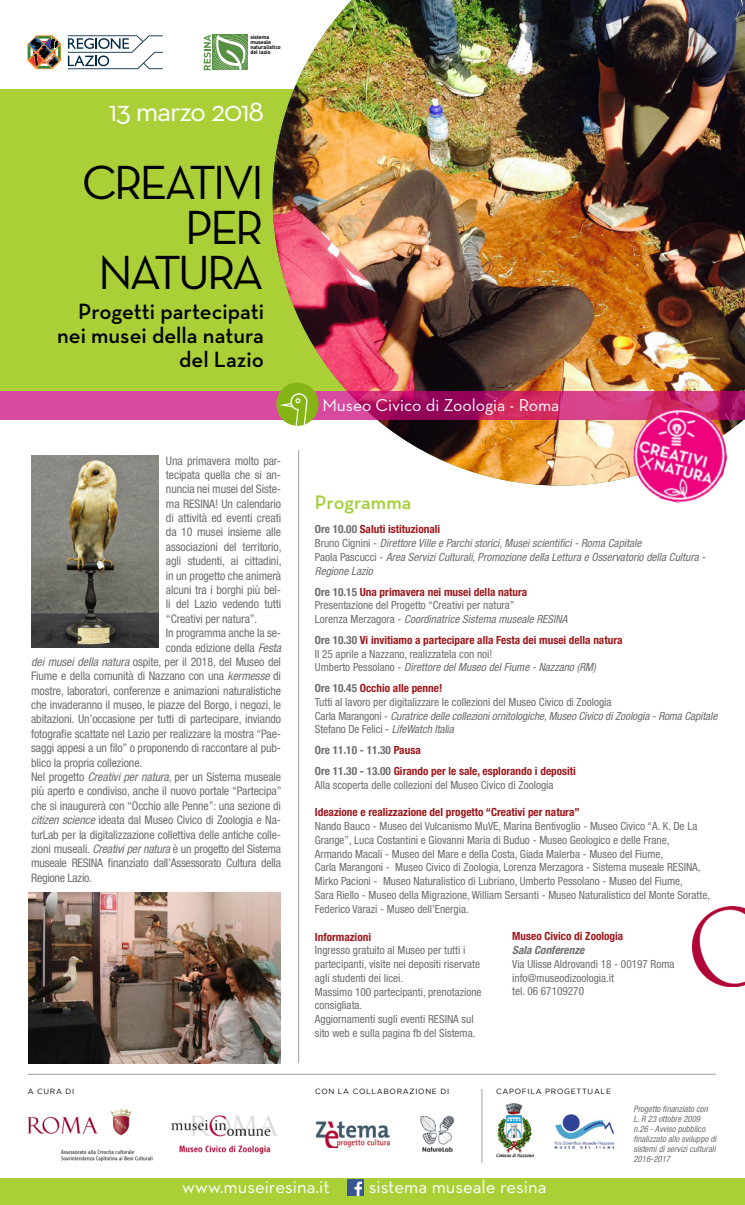
<style>
.page{position:relative;width:745px;height:1205px;background:#fff}
.page>*{position:absolute;margin:0;border:0;box-sizing:border-box;transform-origin:0 0}
.t1{font:48.75px/45px "Neutra Text";letter-spacing:-.07em;color:#000;text-align:right}
.t2{font:30px "Neutra Text";letter-spacing:-.04em;color:#fff}
.t3{font:600 22.5px/23.8px "Neutra Text";color:#000;text-align:right}
.t4{font:600 20px "Neutra Text";letter-spacing:-.005em;color:#a4ce39}
.t5{font:18.75px "Neutra Text";color:#fff}
.t6{font:17.5px "Neutra Text";color:#fff}
.t7{font:condensed 11.88px "Helvetica Neue LT Std";letter-spacing:-.01em;color:#6d6e71}
.t8{font:condensed 11.25px/13.8px "Helvetica Neue LT Std";color:#6d6e71}
.t9{font:italic condensed 11.25px/13.8px "Helvetica Neue LT Std";color:#6d6e71}
.t10{font:700 condensed 11.25px/20.9px "Helvetica Neue LT Std";color:#9e161a}
.t11{font:italic 700 condensed 11.25px "Helvetica Neue LT Std";color:#6d6e71}
.t12{font:italic condensed 8.75px/10px "Helvetica Neue LT Std";color:#6d6e71}
.t13{font:7.5px "Gotham";letter-spacing:.095em;color:#000}
.t14{font:700 5.38px/5px "DIN";letter-spacing:-.01em;color:#000}
.s1{font-style:italic}
.s2{font-weight:700;font-style:normal}
.s3{font-weight:700;font-style:normal;color:#9e161a}
.s4{font-style:normal}
.s5{font-weight:700}
.s6{font-weight:700;color:#9e161a}
.s7{color:#6d6e71}
</style>
<div class="page">
<div style="left:0;top:89px;width:377px;height:302px;background:#abd037"></div>
<img style="left:272px;top:0;width:472px;height:486px">
<svg style="left:68px;top:35px;width:95px;height:34px"></svg>
<svg style="left:27px;top:35px;width:34px;height:34px"></svg>
<svg style="left:204px;top:35px;width:44px;height:35px"></svg>
<img style="left:496px;top:1104px;width:37px;height:54px">
<img style="left:554px;top:1114px;width:61px;height:36px">
<hr style="left:298px;top:450px;width:1px;height:613px;background:#9d9fa2">
<hr style="left:481px;top:1089px;width:1px;height:74px;background:#9d9fa2">
<hr style="left:28px;top:1074px;width:687px;height:1px;background:#9d9fa2">
<svg style="left:0;top:391px;width:744px;height:28px;background:#ca3584"></svg>
<img style="left:31px;top:456px;width:128px;height:191px">
<img style="left:29px;top:892px;width:251px;height:171px">
<div style="left:0;top:1179px;width:744px;height:26px;background:#abd037"></div>
<div style="left:346px;top:1179px;width:17px;height:17px;background:#385693"></div>
<svg style="left:354px;top:1181px;width:8px;height:15px"></svg>
<div style="left:276px;top:382px;width:42px;height:44px;background:#85b514;border-radius:50%"></div>
<svg style="left:279px;top:393px;width:28px;height:33px"></svg>
<img style="left:629px;top:409px;width:99px;height:94px">
<img style="left:27px;top:1108px;width:126px;height:53px">
<img style="left:171px;top:1115px;width:107px;height:39px">
<img style="left:692px;top:907px;width:52px;height:79px">
<img style="left:315px;top:1121px;width:75px;height:26px">
<img style="left:420px;top:1115px;width:35px;height:37px">
<p class="t14" style="left:250px;top:35px;width:32px">sistema museale naturalistico del lazio</p>
<h2 class="t2" style="left:109px;top:92px;width:156px">13 marzo 2018</h2>
<h1 class="t1" style="left:82px;top:159px;width:183px">CREATIVI<br>PER<br>NATURA</h1>
<h3 class="t3" style="left:57px;top:299px;width:208px">Progetti partecipati nei musei della natura del Lazio</h3>
<p class="t7" style="left:166px;top:453px;width:116px">Una primavera molto par-</p>
<p class="t7" style="left:166px;top:468px;width:116px">tecipata quella che si an-</p>
<p class="t7" style="left:166px;top:482px;width:116px">nuncia nei musei del Siste-</p>
<p class="t7" style="left:166px;top:497px;width:116px">ma RESINA! Un calendario</p>
<p class="t7" style="left:166px;top:511px;width:116px">di attività ed eventi creati</p>
<p class="t7" style="left:166px;top:525px;width:117px">da 10 musei insieme alle</p>
<p class="t7" style="left:166px;top:540px;width:117px">associazioni del territorio,</p>
<p class="t7" style="left:166px;top:554px;width:117px">agli studenti, ai cittadini,</p>
<p class="t7" style="left:166px;top:568px;width:117px">in un progetto che animerà</p>
<p class="t7" style="left:166px;top:583px;width:116px">alcuni tra i borghi più bel-</p>
<p class="t7" style="left:166px;top:597px;width:117px">li del Lazio vedendo tutti</p>
<p class="t7" style="left:166px;top:612px;width:93px">“Creativi per natura”.</p>
<p class="t7" style="left:166px;top:626px;width:116px">In programma anche la se-</p>
<p class="t7" style="left:166px;top:640px;width:116px">conda edizione della <span class="s1">Festa</span></p>
<p class="t7" style="left:31px;top:655px;width:251px"><span class="s1">dei musei della natura</span> ospite, per il 2018, del Museo del</p>
<p class="t7" style="left:31px;top:669px;width:251px">Fiume e della comunità di Nazzano con una <span class="s1">kermesse</span> di</p>
<p class="t7" style="left:31px;top:683px;width:251px">mostre, laboratori, conferenze e animazioni naturalistiche</p>
<p class="t7" style="left:31px;top:698px;width:251px">che invaderanno il museo, le piazze del Borgo, i negozi, le</p>
<p class="t7" style="left:31px;top:712px;width:251px">abitazioni. Un’occasione per tutti di partecipare, inviando</p>
<p class="t7" style="left:31px;top:727px;width:251px">fotografie scattate nel Lazio per realizzare la mostra “Pae-</p>
<p class="t7" style="left:31px;top:741px;width:251px">saggi appesi a un filo” o proponendo di raccontare al pub-</p>
<p class="t7" style="left:31px;top:755px;width:113px">blico la propria collezione.</p>
<p class="t7" style="left:31px;top:770px;width:251px">Nel progetto <span class="s1">Creativi per natura</span>, per un Sistema museale</p>
<p class="t7" style="left:31px;top:784px;width:252px">più aperto e condiviso, anche il nuovo portale “Partecipa”</p>
<p class="t7" style="left:31px;top:799px;width:251px">che si inaugurerà con “Occhio alle Penne”: una sezione di</p>
<p class="t7" style="left:31px;top:813px;width:251px"><span class="s1">citizen science</span> ideata dal Museo Civico di Zoologia e Na-</p>
<p class="t7" style="left:31px;top:827px;width:251px">turLab per la digitalizzazione collettiva delle antiche colle-</p>
<p class="t7" style="left:31px;top:842px;width:251px">zioni museali. <span class="s1">Creativi per natura</span> è un progetto del Sistema</p>
<p class="t7" style="left:31px;top:856px;width:251px">museale RESINA finanziato dall’Assessorato Cultura della</p>
<p class="t7" style="left:31px;top:870px;width:62px">Regione Lazio.</p>
<h3 class="t6" style="left:322px;top:395px;width:238px">Museo Civico di Zoologia - Roma</h3>
<h3 class="t4" style="left:314px;top:490px;width:98px">Programma</h3>
<p class="t9" style="left:314px;top:523px;width:392px"><span class="s2">Ore 10.00</span> <span class="s3">Saluti istituzionali<br></span><span class="s4">Bruno Cignini -</span> Direttore Ville e Parchi storici, Musei scientifici - Roma Capitale<br><span class="s4">Paola Pascucci -</span> Area Servizi Culturali, Promozione della Lettura e Osservatorio della Cultura - Regione Lazio</p>
<p class="t8" style="left:314px;top:584px;width:254px"><span class="s5">Ore 10.15</span> <span class="s6">Una primavera nei musei della natura<br></span>Presentazione del Progetto “Creativi per natura”<br>Lorenza Merzagora - <span class="s1">Coordinatrice Sistema museale RESINA</span></p>
<p class="t8" style="left:314px;top:633px;width:309px"><span class="s5">Ore 10.30</span> <span class="s6">Vi invitiamo a partecipare alla Festa dei musei della natura<br></span>Il 25 aprile a Nazzano, realizzatela con noi!<br>Umberto Pessolano - <span class="s1">Direttore del Museo del Fiume - Nazzano (RM)</span></p>
<p class="t8" style="left:314px;top:681px;width:404px"><span class="s5">Ore 10.45</span> <span class="s6">Occhio alle penne!<br></span>Tutti al lavoro per digitalizzare le collezioni del Museo Civico di Zoologia<br>Carla Marangoni - <span class="s1">Curatrice delle collezioni ornitologiche, Museo Civico di Zoologia - Roma Capitale </span>Stefano De Felici - <span class="s1">LifeWatch Italia</span></p>
<p class="t10" style="left:314px;top:740px;width:262px"><span class="s7">Ore 11.10 - 11.30</span> Pausa<br><span class="s7">Ore 11.30 - 13.00</span> Girando per le sale, esplorando i depositi</p>
<p class="t8" style="left:314px;top:778px;width:240px">Alla scoperta delle collezioni del Museo Civico di Zoologia</p>
<p class="t10" style="left:314px;top:802px;width:266px">Ideazione e realizzazione del progetto “Creativi per natura”</p>
<p class="t8" style="left:314px;top:819px;width:396px">Nando Bauco - Museo del Vulcanismo MuVE, Marina Bentivoglio - Museo Civico “A. K. De La Grange”, Luca Costantini e Giovanni Maria di Buduo - Museo Geologico e delle Frane,<br>Armando Macali - Museo del Mare e della Costa, Giada Malerba - Museo del Fiume,<br>Carla Marangoni - Museo Civico di Zoologia, Lorenza Merzagora - Sistema museale RESINA, Mirko Pacioni - Museo Naturalistico di Lubriano, Umberto Pessolano - Museo del Fiume,<br>Sara Riello - Museo della Migrazione, William Sersanti - Museo Naturalistico del Monte Soratte, Federico Varazi - Museo dell’Energia.</p>
<p class="t10" style="left:314px;top:926px;width:58px">Informazioni</p>
<p class="t8" style="left:314px;top:943px;width:168px">Ingresso gratuito al Museo per tutti i partecipanti, visite nei depositi riservate agli studenti dei licei.<br>Massimo 100 partecipanti, prenotazione consigliata.<br>Aggiornamenti sugli eventi RESINA sul sito web e sulla pagina fb del Sistema.</p>
<p class="t10" style="left:512px;top:926px;width:113px">Museo Civico di Zoologia</p>
<p class="t11" style="left:512px;top:943px;width:74px">Sala Conferenze</p>
<p class="t8" style="left:512px;top:957px;width:164px">Via Ulisse Aldrovandi 18 - 00197 Roma info@museodizoologia.it<br>tel. 06 67109270</p>
<p class="t13" style="left:28px;top:1087px;width:48px">A CURA DI</p>
<p class="t13" style="left:315px;top:1087px;width:136px">CON LA COLLABORAZIONE DI</p>
<p class="t13" style="left:496px;top:1087px;width:116px">CAPOFILA PROGETTUALE</p>
<h3 class="t5" style="left:182px;top:1175px;width:149px">www.museiresina.it</h3>
<h3 class="t5" style="left:368px;top:1175px;width:179px">sistema museale resina</h3>
<p class="t12" style="left:633px;top:1103px;width:84px">Progetto finanziato con<br>L. R 23 ottobre 2009 n.26 - Avviso pubblico finalizzato allo sviluppo di sistemi di servizi culturali<br>2016-2017</p>
</div>
